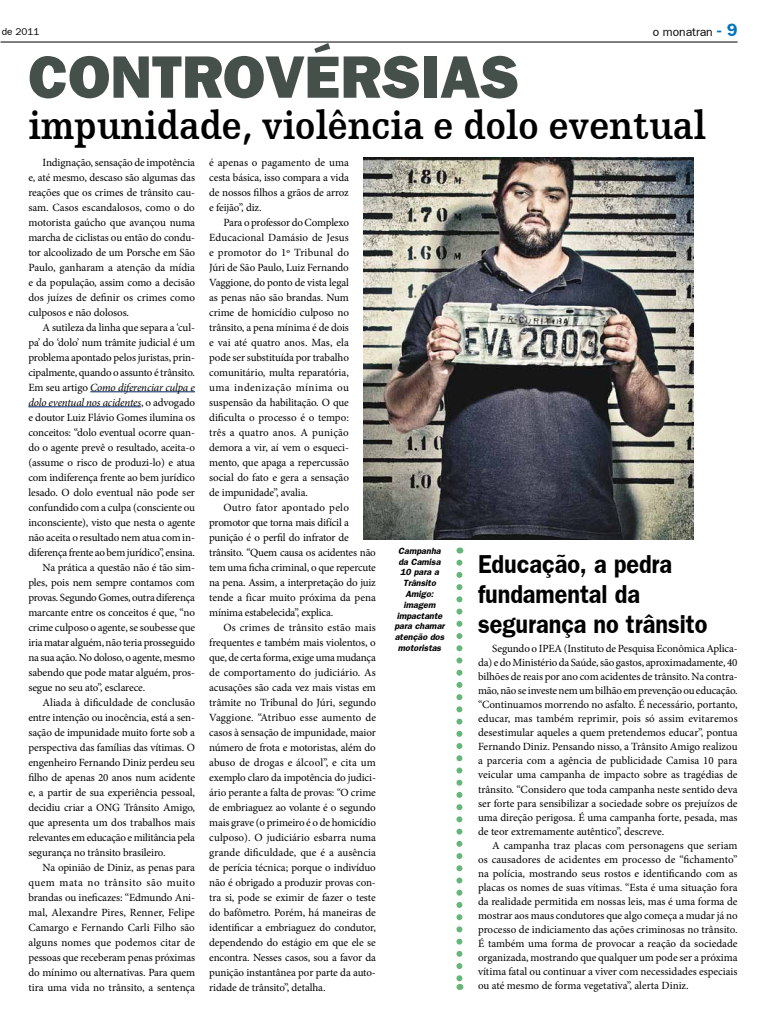
<style>
.page{position:relative;width:766px;height:1021px;background:#fff}
.page>*{position:absolute;margin:0;border:0;box-sizing:border-box;transform-origin:0 0}
.t1{font:60px "Frankfurt Gothic Heavy Plain";color:#46504b}
.t2{font:700 40px "Humanist Slabserif 712 BT";color:#000;scale:.9 1}
.t3{font:700 26px/30px "Frankfurt Gothic";color:#000;scale:.9 1}
.t4{font:12px "Frankfurt Gothic Plain";color:#000}
.t5{font:11px/15px "Minion Pro";letter-spacing:-.01em;color:#000;text-align:justify}
.t6{font:italic 11px "Minion Pro";letter-spacing:-.015em;color:#000}
.t7{font:11px "Minion Pro";letter-spacing:.01em;color:#000}
.t8{font:11px "Minion Pro";letter-spacing:.04em;color:#000}
.t9{font:10px "Frankfurt Gothic Plain";color:#000}
.t10{font:italic 700 9px/10.8px "Frankfurt Gothic";color:#000;text-align:center}
.s1{font-family:"Frankfurt Gothic";font-weight:700;font-size:18px;color:#0076bd}
.s2{font-style:normal}
</style>
<div class="page">
<hr style="left:1px;top:42px;width:736px;height:1px;background:#000">
<hr style="left:90px;top:391px;width:105px;height:1px;background:#002060">
<hr style="left:28px;top:406px;width:113px;height:1px;background:#002060">
<img style="left:363px;top:158px;width:329px;height:381px">
<svg style="left:456px;top:562px;width:6px;height:427px"></svg>
<p class="t9" style="left:2px;top:26px;width:39px">de 2011</p>
<p class="t4" style="left:652px;top:25px;width:86px">o monatran <span class="s1">- 9</span></p>
<h1 class="t1" style="left:28px;top:42px;width:492px">CONTROVÉRSIAS</h1>
<h2 class="t2" style="left:28px;top:102px;width:754px">impunidade, violência e dolo eventual</h2>
<p class="t5" style="left:28px;top:155px;width:168px;text-indent:14px">Indignação, sensação de impotência e, até mesmo, descaso são algumas das reações que os crimes de trânsito cau&shy;sam. Casos escandalosos, como o do motorista gaúcho que avançou numa marcha de ciclistas ou então do condu&shy;tor alcoolizado de um Porsche em São Paulo, ganharam a atenção da mídia e da população, assim como a decisão dos juízes de definir os crimes como culposos e não dolosos.</p>
<p class="t5" style="left:43px;top:320px;width:154px">A sutileza da linha que separa a ‘cul-</p>
<p class="t5" style="left:28px;top:335px;width:168px">pa’ do ‘dolo’ num trâmite judicial é um</p>
<p class="t5" style="left:28px;top:350px;width:168px">problema apontado pelos juristas, prin-</p>
<p class="t5" style="left:28px;top:365px;width:168px">cipalmente, quando o assunto é trânsito.</p>
<p class="t6" style="left:28px;top:380px;width:168px"><span class="s2">Em seu artigo</span> Como diferenciar culpa e</p>
<p class="t6" style="left:28px;top:395px;width:168px">dolo eventual nos acidentes<span class="s2">, o advogado</span></p>
<p class="t5" style="left:28px;top:410px;width:168px">e doutor Luiz Flávio Gomes ilumina os</p>
<p class="t5" style="left:28px;top:425px;width:168px">conceitos: “dolo eventual ocorre quan-</p>
<p class="t5" style="left:28px;top:440px;width:168px">do o agente prevê o resultado, aceita-o</p>
<p class="t5" style="left:28px;top:455px;width:168px">(assume o risco de produzi-lo) e atua</p>
<p class="t5" style="left:28px;top:470px;width:168px">com indiferença frente ao bem jurídico</p>
<p class="t5" style="left:28px;top:485px;width:168px">lesado. O dolo eventual não pode ser</p>
<p class="t5" style="left:28px;top:500px;width:168px">confundido com a culpa (consciente ou</p>
<p class="t5" style="left:28px;top:515px;width:168px">inconsciente), visto que nesta o agente</p>
<p class="t5" style="left:28px;top:530px;width:168px">não aceita o resultado nem atua com in-</p>
<p class="t5" style="left:28px;top:545px;width:168px">diferença frente ao bem jurídico”, ensina.</p>
<p class="t5" style="left:43px;top:560px;width:154px">Na prática a questão não é tão sim-</p>
<p class="t5" style="left:28px;top:575px;width:168px">ples, pois nem sempre contamos com</p>
<p class="t5" style="left:28px;top:590px;width:168px">provas. Segundo Gomes, outra diferença</p>
<p class="t5" style="left:28px;top:605px;width:168px">marcante entre os conceitos é que, “no</p>
<p class="t5" style="left:28px;top:620px;width:168px">crime culposo o agente, se soubesse que</p>
<p class="t5" style="left:28px;top:635px;width:168px">iria matar alguém, não teria prosseguido</p>
<p class="t5" style="left:28px;top:650px;width:168px">na sua ação. No doloso, o agente, mesmo</p>
<p class="t5" style="left:28px;top:665px;width:168px">sabendo que pode matar alguém, pros-</p>
<p class="t5" style="left:28px;top:680px;width:118px">segue no seu ato”, esclarece.</p>
<p class="t5" style="left:43px;top:695px;width:154px">Aliada à dificuldade de conclusão</p>
<p class="t5" style="left:28px;top:710px;width:168px">entre intenção ou inocência, está a sen-</p>
<p class="t5" style="left:28px;top:725px;width:168px">sação de impunidade muito forte sob a</p>
<p class="t5" style="left:28px;top:740px;width:168px">perspectiva das famílias das vítimas. O</p>
<p class="t5" style="left:28px;top:755px;width:168px">engenheiro Fernando Diniz perdeu seu</p>
<p class="t5" style="left:28px;top:770px;width:168px">filho de apenas 20 anos num acidente</p>
<p class="t5" style="left:28px;top:785px;width:168px">e, a partir de sua experiência pessoal,</p>
<p class="t5" style="left:28px;top:800px;width:168px">decidiu criar a ONG Trânsito Amigo,</p>
<p class="t5" style="left:28px;top:815px;width:168px">que apresenta um dos trabalhos mais</p>
<p class="t5" style="left:28px;top:830px;width:168px">relevantes em educação e militância pela</p>
<p class="t5" style="left:28px;top:845px;width:139px">segurança no trânsito brasileiro.</p>
<p class="t5" style="left:43px;top:860px;width:154px">Na opinião de Diniz, as penas para</p>
<p class="t8" style="left:28px;top:875px;width:168px">quem mata no trânsito são muito</p>
<p class="t5" style="left:28px;top:890px;width:168px">brandas ou ineficazes: “Edmundo Ani-</p>
<p class="t5" style="left:28px;top:905px;width:168px">mal, Alexandre Pires, Renner, Felipe</p>
<p class="t5" style="left:28px;top:920px;width:168px">Camargo e Fernando Carli Filho são</p>
<p class="t7" style="left:28px;top:935px;width:168px">alguns nomes que podemos citar de</p>
<p class="t5" style="left:28px;top:950px;width:168px">pessoas que receberam penas próximas</p>
<p class="t5" style="left:28px;top:965px;width:168px">do mínimo ou alternativas. Para quem</p>
<p class="t5" style="left:28px;top:980px;width:168px">tira uma vida no trânsito, a sentença</p>
<p class="t5" style="left:209px;top:155px;width:141px">é apenas o pagamento de uma cesta básica, isso compara a vida de nossos filhos a grãos de arroz e feijão”, diz.</p>
<p class="t5" style="left:209px;top:215px;width:141px;text-indent:14px">Para o professor do Complexo Educacional Damásio de Jesus e promotor do 1º Tribunal do Júri de São Paulo, Luiz Fernando Vaggione, do ponto de vista legal as penas não são brandas. Num crime de homicídio culposo no trânsito, a pena mínima é de dois e vai até quatro anos. Mas, ela pode ser substituída por trabalho comunitário, multa reparatória, uma indenização mínima ou suspensão da habilitação. O que dificulta o processo é o tempo: três a quatro anos. A punição demora a vir, aí vem o esqueci&shy;mento, que apaga a repercussão social do fato e gera a sensação de impunidade”, avalia.</p>
<p class="t5" style="left:209px;top:500px;width:168px;text-align:left;text-indent:14px">Outro fator apontado pelo promotor que torna mais difícil a punição é o perfil do infrator de trânsito. “Quem causa os acidentes não tem uma ficha criminal, o que repercute na pena. Assim, a interpretação do juiz tende a ficar muito próxima da pena mínima estabelecida”, explica.</p>
<p class="t5" style="left:209px;top:620px;width:168px;text-indent:14px">Os crimes de trânsito estão mais frequentes e também mais violentos, o que, de certa forma, exige uma mudança de comportamento do judiciário. As acusações são cada vez mais vistas em trâmite no Tribunal do Júri, segundo Vaggione. “Atribuo esse aumento de casos à sensação de impunidade, maior número de frota e motoristas, além do abuso de drogas e álcool”, e cita um exemplo claro da impotência do judici&shy;ário perante a falta de provas: “O crime de embriaguez ao volante é o segundo mais grave (o primeiro é o de homicídio culposo). O judiciário esbarra numa grande dificuldade, que é a ausência de perícia técnica; porque o indivíduo não é obrigado a produzir provas con&shy;tra si, pode se eximir de fazer o teste do bafômetro. Porém, há maneiras de identificar a embriaguez do condutor, dependendo do estágio em que ele se encontra. Nesses casos, sou a favor da punição instantânea por parte da auto&shy;ridade de trânsito”, detalha.</p>
<p class="t10" style="left:394px;top:545px;width:52px">Campanha da Camisa<br>10 para a<br>Trânsito<br>Amigo: imagem impactante para chamar atenção dos motoristas</p>
<h3 class="t3" style="left:478px;top:548px;width:256px">Educação, a pedra fundamental da segurança no trânsito</h3>
<p class="t5" style="left:478px;top:642px;width:261px;line-height:14px;text-indent:14px">Segundo o IPEA (Instituto de Pesquisa Econômica Aplica&shy;da) e do Ministério da Saúde, são gastos, aproximadamente, 40 bilhões de reais por ano com acidentes de trânsito. Na contra&shy;mão, não se investe nem um bilhão em prevenção ou educação. “Continuamos morrendo no asfalto. É necessário, portanto, educar, mas também reprimir, pois só assim evitaremos desestimular aqueles a quem pretendemos educar”, pontua Fernando Diniz. Pensando nisso, a Trânsito Amigo realizou a parceria com a agência de publicidade Camisa 10 para veicular uma campanha de impacto sobre as tragédias de trânsito. “Considero que toda campanha neste sentido deva ser forte para sensibilizar a sociedade sobre os prejuízos de uma direção perigosa. É uma campanha forte, pesada, mas de teor extremamente autêntico”, descreve.</p>
<p class="t5" style="left:478px;top:838px;width:261px;line-height:14px;text-indent:14px">A campanha traz placas com personagens que seriam os causadores de acidentes em processo de “fichamento” na polícia, mostrando seus rostos e identificando com as placas os nomes de suas vítimas. “Esta é uma situação fora da realidade permitida em nossas leis, mas é uma forma de mostrar aos maus condutores que algo começa a mudar já no processo de indiciamento das ações criminosas no trânsito.<br>É também uma forma de provocar a reação da sociedade organizada, mostrando que qualquer um pode ser a próxima vítima fatal ou continuar a viver com necessidades especiais ou até mesmo de forma vegetativa”, alerta Diniz.</p>
</div>
